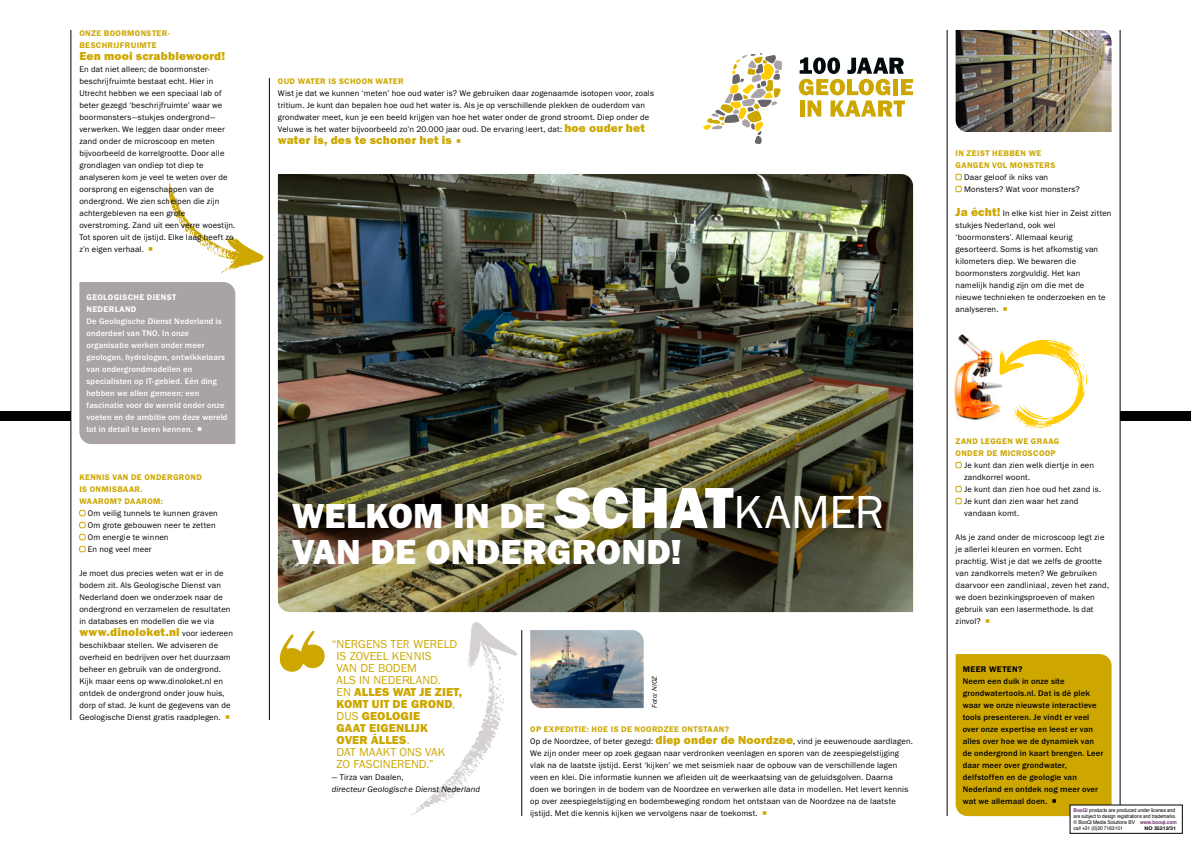
<style>
.page{position:relative;width:1191px;height:842px;background:#fff}
.page>*{position:absolute;margin:0;border:0;box-sizing:border-box;transform-origin:0 0}
.t1{font:800 36px/36px "Franklin Goth EF";color:#fff}
.t2{font:12px/12px "Franklin Goth EF";color:#cda700}
.t3{font:800 12px "Franklin Goth EF";letter-spacing:.015em;color:#cda700}
.t4{font:8.5px/12px "Franklin Goth EF";letter-spacing:.015em;color:#000}
.t5{font:500 8.5px/12px "Franklin Goth EF";letter-spacing:.02em;color:#000}
.t6{font:500 8.5px/12px "Franklin Goth EF";letter-spacing:.02em;color:#fff}
.t7{font:600 8.5px/12px "Franklin Goth EF";letter-spacing:.045em;color:#cda700}
.t8{font:italic 8.5px "Franklin Goth EF";letter-spacing:.015em;color:#000}
.t9{font:600 8.5px/12px "Franklin Goth EF";letter-spacing:.045em;color:#fff}
.t10{font:600 8.5px "Franklin Goth EF";letter-spacing:.05em;color:#000}
.t11{font:italic 7px "Franklin Goth EF";letter-spacing:.025em;color:#000}
.t12{font:5.2px/6.1px "Helvetica";letter-spacing:-.01em;color:#000;scale:.93 1}
.t13{font:700 4.9px "Helvetica";letter-spacing:-.01em;color:#000;scale:1.08 1}
.s1{font-weight:400;font-size:8.5px;color:#000}
.s2{font-weight:800;font-size:12px;color:#cda700}
.s3{font-size:60px}
.s4{font-weight:400;font-size:48px}
.s5{font-weight:800}
.s6{font-weight:600;color:#cda700}
.s7{font-weight:700;color:#6f316a}
</style>
<div class="page">
<div style="left:0;top:411px;width:71px;height:10px;background:#000"></div>
<div style="left:1120px;top:411px;width:71px;height:10px;background:#000"></div>
<hr style="left:71px;top:30px;width:1px;height:690px;background:#000">
<hr style="left:1120px;top:30px;width:1px;height:786px;background:#000">
<hr style="left:269px;top:78px;width:1px;height:642px;background:#000">
<hr style="left:521px;top:630px;width:1px;height:186px;background:#000">
<hr style="left:947px;top:30px;width:1px;height:786px;background:#000">
<img style="left:278px;top:174px;width:635px;height:438px">
<svg style="left:79px;top:510px;width:6px;height:6px"></svg>
<svg style="left:79px;top:522px;width:6px;height:6px"></svg>
<svg style="left:79px;top:534px;width:6px;height:6px"></svg>
<svg style="left:79px;top:546px;width:6px;height:6px"></svg>
<svg style="left:955px;top:174px;width:6px;height:6px"></svg>
<svg style="left:955px;top:186px;width:6px;height:6px"></svg>
<img style="left:955px;top:30px;width:156px;height:102px">
<svg style="left:799px;top:57px;width:114px;height:60px"></svg>
<svg style="left:703px;top:53px;width:79px;height:91px"></svg>
<img style="left:530px;top:630px;width:113px;height:78px">
<svg style="left:955px;top:462px;width:6px;height:6px"></svg>
<svg style="left:955px;top:486px;width:6px;height:6px"></svg>
<svg style="left:955px;top:498px;width:6px;height:6px"></svg>
<img style="left:954px;top:334px;width:44px;height:86px">
<svg style="left:168px;top:183px;width:96px;height:90px"></svg>
<svg style="left:411px;top:622px;width:106px;height:194px"></svg>
<svg style="left:998px;top:339px;width:89px;height:89px"></svg>
<div style="left:1070px;top:805px;width:112px;height:28px;background:#fff"></div>
<div style="left:79px;top:282px;width:156px;height:162px;background:#a9a2a7"></div>
<div style="left:955px;top:654px;width:156px;height:162px;background:#cda700"></div>
<p class="t7" style="left:79px;top:27px;width:92px">ONZE BOORMONSTER-<br>BESCHRIJFRUIMTE</p>
<h2 class="t3" style="left:79px;top:49px;width:147px">Een mooi scrabblewoord!</h2>
<p class="t4" style="left:79px;top:63px;width:157px">En dat niet alleen; de boormonster&shy;beschrijfruimte bestaat echt. Hier in Utrecht hebben we een speciaal lab of beter gezegd ‘beschrijfruimte’ waar we boormonsters—stukjes ondergrond— verwerken. We leggen daar onder meer zand onder de microscoop en meten bijvoorbeeld de korrelgrootte. Door alle grondlagen van ondiep tot diep te analyseren kom je veel te weten over de oorsprong en eigenschappen van de ondergrond. We zien schelpen die zijn achtergebleven na een grote overstroming. Zand uit een verre woestijn.<br>Tot sporen uit de ijstijd. Elke laag heeft zo z’n eigen verhaal.</p>
<p class="t9" style="left:86px;top:291px;width:91px">GEOLOGISCHE DIENST<br>NEDERLAND</p>
<p class="t6" style="left:86px;top:315px;width:142px">De Geologische Dienst Nederland is onderdeel van TNO. In onze organisatie werken onder meer geologen, hydrologen, ontwikkelaars van ondergrondmodellen en specialisten op IT-gebied. Eén ding hebben we allen gemeen: een fascinatie voor de wereld onder onze voeten en de ambitie om deze wereld tot in detail te leren kennen.</p>
<p class="t7" style="left:79px;top:471px;width:124px">KENNIS VAN DE ONDERGROND<br>IS ONMISBAAR.<br>WAAROM? DAAROM:</p>
<p class="t4" style="left:88px;top:507px;width:131px">Om veilig tunnels te kunnen graven<br>Om grote gebouwen neer te zetten<br>Om energie te winnen<br>En nog veel meer</p>
<p class="t4" style="left:79px;top:567px;width:153px">Je moet dus precies weten wat er in de bodem zit. Als Geologische Dienst van Nederland doen we onderzoek naar de ondergrond en verzamelen de resultaten in databases en modellen die we via</p>
<h2 class="t3" style="left:79px;top:625px;width:155px">www.dinoloket.nl <span class="s1">voor iedereen</span></h2>
<p class="t4" style="left:79px;top:639px;width:153px">beschikbaar stellen. We adviseren de overheid en bedrijven over het duurzaam beheer en gebruik van de ondergrond.<br>Kijk maar eens op www.dinoloket.nl en ontdek de ondergrond onder jouw huis, dorp of stad. Je kunt de gegevens van de Geologische Dienst gratis raadplegen.</p>
<p class="t7" style="left:278px;top:75px;width:127px">OUD WATER IS SCHOON WATER</p>
<p class="t4" style="left:278px;top:87px;width:378px">Wist je dat we kunnen ‘meten’ hoe oud water is? We gebruiken daar zogenaamde isotopen voor, zoals tritium. Je kunt dan bepalen hoe oud het water is. Als je op verschillende plekken de ouderdom van grondwater meet, kun je een beeld krijgen van hoe het water onder de grond stroomt. Diep onder de Veluwe is het water bijvoorbeeld zo’n 20.000 jaar oud. De ervaring leert, dat: <span class="s2">hoe ouder het</span></p>
<h2 class="t3" style="left:278px;top:133px;width:175px">water is, des te schoner het is</h2>
<p class="t7" style="left:955px;top:147px;width:101px">IN ZEIST HEBBEN WE<br>GANGEN VOL MONSTERS</p>
<p class="t4" style="left:964px;top:171px;width:117px">Daar geloof ik niks van<br>Monsters? Wat voor monsters?</p>
<p class="t4" style="left:955px;top:207px;width:157px"><span class="s2">Ja écht!</span> In elke kist hier in Zeist zitten stukjes Nederland, ook wel ‘boormonsters’. Allemaal keurig gesorteerd. Soms is het afkomstig van kilometers diep. We bewaren die boormonsters zorgvuldig. Het kan namelijk handig zijn om die met de nieuwe technieken te onderzoeken en te analyseren.</p>
<h1 class="t1" style="left:292px;top:498px;width:594px">WELKOM IN DE <span class="s3">SCHAT</span><span class="s4">KAMER<br></span>VAN DE ONDERGROND!</h1>
<h2 class="t2" style="left:336px;top:638px;width:127px;text-indent:-5px">“NERGENS TER WERELD<br>IS ZOVEEL KENNIS<br>VAN DE BODEM<br>ALS IN NEDERLAND.<br>EN <span class="s5">ALLES WAT JE ZIET,<br>KOMT UIT DE GROND</span>,<br>DUS <span class="s5">GEOLOGIE<br>GAAT EIGENLIJK<br>OVER ÁLLES</span>.<br>DAT MAAKT ONS VAK<br>ZO FASCINEREND.”</h2>
<p class="t4" style="left:332px;top:771px;width:73px">— Tirza van Daalen,</p>
<p class="t8" style="left:332px;top:785px;width:150px">directeur Geologische Dienst Nederland</p>
<p class="t11" style="left:651px;top:708px;width:34px;rotate:-90deg">Foto: NIOZ</p>
<p class="t4" style="left:530px;top:723px;width:384px"><span class="s6">OP EXPEDITIE: HOE IS DE NOORDZEE ONTSTAAN?<br></span>Op de Noordzee, of beter gezegd: <span class="s2">diep onder de Noordzee</span>, vind je eeuwenoude aardlagen.<br>We zijn onder meer op zoek gegaan naar verdronken veenlagen en sporen van de zeespiegelstijging vlak na de laatste ijstijd. Eerst ‘kijken’ we met seismiek naar de opbouw van de verschillende lagen veen en klei. Die informatie kunnen we afleiden uit de weerkaatsing van de geluidsgolven. Daarna doen we boringen in de bodem van de Noordzee en verwerken alle data in modellen. Het levert kennis op over zeespiegelstijging en bodembeweging rondom het ontstaan van de Noordzee na de laatste ijstijd. Met die kennis kijken we vervolgens naar de toekomst.</p>
<p class="t7" style="left:955px;top:435px;width:105px">ZAND LEGGEN WE GRAAG<br>ONDER DE MICROSCOOP</p>
<p class="t4" style="left:964px;top:459px;width:139px">Je kunt dan zien welk diertje in een zandkorrel woont.<br>Je kunt dan zien hoe oud het zand is.<br>Je kunt dan zien waar het zand vandaan komt.</p>
<p class="t4" style="left:955px;top:531px;width:155px">Als je zand onder de microscoop legt zie je allerlei kleuren en vormen. Echt prachtig. Wist je dat we zelfs de grootte van zandkorrels meten? We gebruiken daarvoor een zandliniaal, zeven het zand, we doen bezinkingsproeven of maken gebruik van een lasermethode. Is dat zinvol?</p>
<p class="t10" style="left:962px;top:664px;width:61px">MEER WETEN?</p>
<p class="t5" style="left:962px;top:675px;width:142px">Neem een duik in onze site grondwatertools.nl. Dat is dé plek waar we onze nieuwste interactieve tools presenteren. Je vindt er veel over onze expertise en leest er van alles over hoe we de dynamiek van de ondergrond in kaart brengen. Leer daar meer over grondwater, delfstoffen en de geologie van<br>Nederland en ontdek nog meer over wat we allemaal doen.</p>
<p class="t12" style="left:1073px;top:807px;width:113px"><span class="s7">BooQi</span> products are produced under license and are subject to design registrations and trademarks. © BooQi Media Solutions BV <span class="s7">www.booqi.com </span>call +31 (0)20 7163151</p>
<p class="t13" style="left:1144px;top:824px;width:30px">NO 35212/31</p>
</div>
